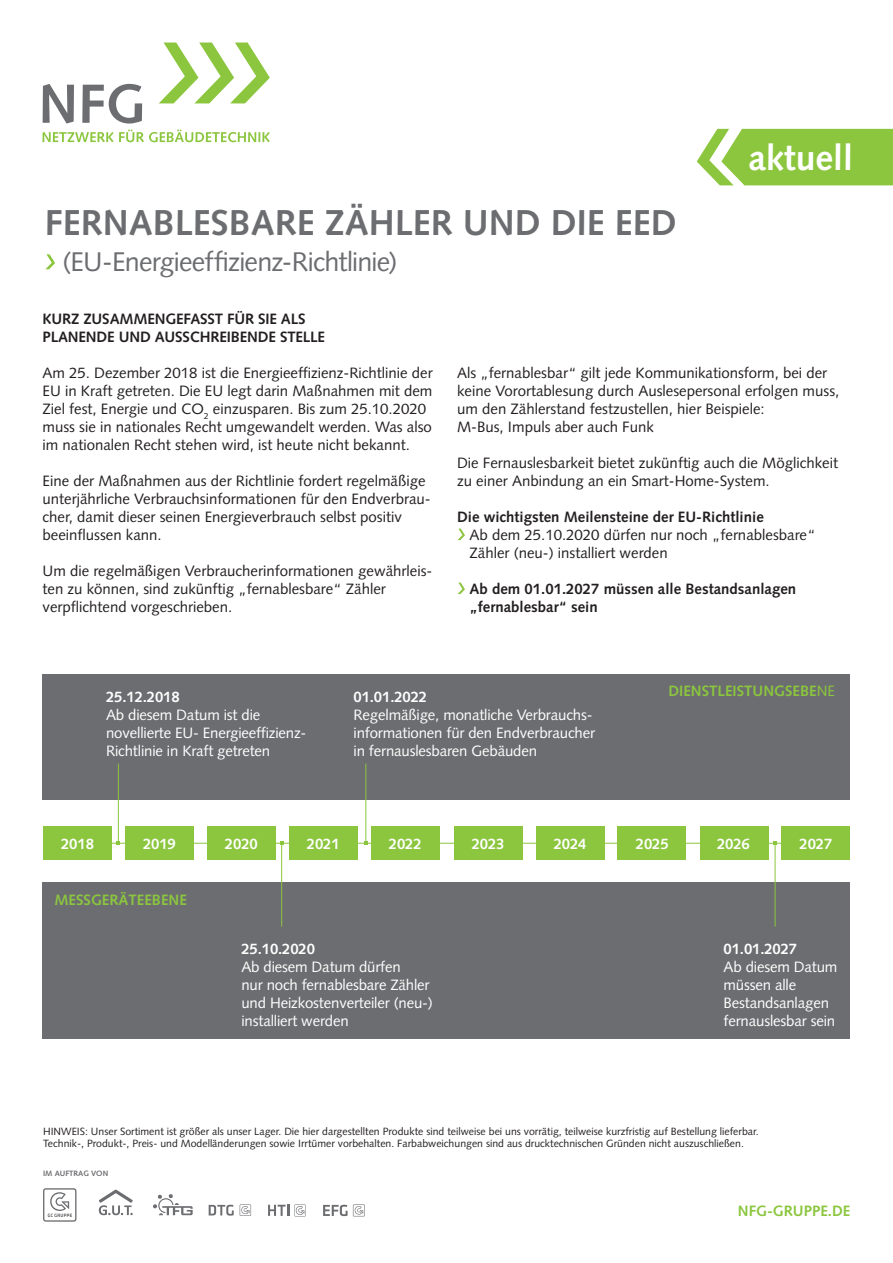
<style>
.page{position:relative;width:893px;height:1263px;background:#fff}
.page>*{position:absolute;margin:0;border:0;box-sizing:border-box;transform-origin:0 0}
.t1{font:700 36px "Syntax";color:#6c6d70}
.t2{font:700 35.55px "Syntax";color:#fff}
.t3{font:27px "Syntax";letter-spacing:-.03em;color:#6c6d70}
.t4{font:15px/18px "Syntax LT Std";color:#231f20}
.t5{font:15px/18px "Syntax";letter-spacing:-.01em;color:#fff}
.t6{font:700 15px/18px "Syntax LT Std";color:#231f20}
.t7{font:700 15px "Syntax";letter-spacing:-.01em;color:#fff}
.t8{font:700 15px "Syntax";color:#8bc63e}
.t9{font:10.5px/12px "Syntax";color:#231f20}
.t10{font:700 7.65px "Syntax";color:#6c6d70}
.s1{font-weight:400}
</style>
<div class="page">
<svg style="left:697px;top:129px;width:196px;height:56px;background:#98cc54"></svg>
<svg style="left:99px;top:1190px;width:34px;height:25px"></svg>
<svg style="left:323px;top:1204px;width:42px;height:12px"></svg>
<svg style="left:268px;top:1204px;width:38px;height:12px"></svg>
<svg style="left:209px;top:1205px;width:25px;height:10px"></svg>
<svg style="left:240px;top:1204px;width:11px;height:12px"></svg>
<svg style="left:153px;top:1194px;width:40px;height:21px"></svg>
<svg style="left:43px;top:1188px;width:33px;height:34px"></svg>
<svg style="left:159px;top:43px;width:111px;height:60px"></svg>
<svg style="left:43px;top:84px;width:31px;height:40px"></svg>
<svg style="left:82px;top:84px;width:60px;height:40px"></svg>
<svg style="left:43px;top:130px;width:227px;height:12px"></svg>
<svg style="left:46px;top:254px;width:9px;height:15px"></svg>
<svg style="left:458px;top:529px;width:7px;height:11px"></svg>
<svg style="left:458px;top:583px;width:7px;height:11px"></svg>
<div style="left:43px;top:674px;width:807px;height:126px;background:#6c6d70"></div>
<hr style="left:97px;top:843px;width:735px;height:1px;background:#8bc63e">
<div style="left:43px;top:826px;width:69px;height:34px;background:#8bc63e"></div>
<div style="left:536px;top:826px;width:69px;height:34px;background:#8bc63e"></div>
<div style="left:125px;top:826px;width:69px;height:34px;background:#8bc63e"></div>
<div style="left:617px;top:826px;width:69px;height:34px;background:#8bc63e"></div>
<div style="left:207px;top:826px;width:69px;height:34px;background:#8bc63e"></div>
<div style="left:700px;top:826px;width:69px;height:34px;background:#8bc63e"></div>
<div style="left:289px;top:826px;width:69px;height:34px;background:#8bc63e"></div>
<div style="left:781px;top:826px;width:69px;height:34px;background:#8bc63e"></div>
<div style="left:371px;top:826px;width:69px;height:34px;background:#8bc63e"></div>
<div style="left:454px;top:826px;width:69px;height:34px;background:#8bc63e"></div>
<div style="left:43px;top:882px;width:807px;height:156px;background:#6c6d70"></div>
<hr style="left:118px;top:764px;width:1px;height:79px;background:#8bc63e">
<hr style="left:365px;top:764px;width:1px;height:79px;background:#8bc63e">
<hr style="left:281px;top:843px;width:1px;height:84px;background:#8bc63e">
<hr style="left:775px;top:843px;width:1px;height:84px;background:#8bc63e">
<h2 class="t2" style="left:748px;top:137px;width:106px">aktuell</h2>
<h1 class="t1" style="left:45px;top:202px;width:634px">FERNABLESBARE ZÄHLER UND DIE EED</h1>
<h3 class="t3" style="left:62px;top:245px;width:337px">(EU-Energieeffizienz-Richtlinie)</h3>
<p class="t6" style="left:43px;top:310px;width:284px">KURZ ZUSAMMENGEFASST FÜR SIE ALS<br>PLANENDE UND AUSSCHREIBENDE STELLE</p>
<p class="t4" style="left:43px;top:364px;width:392px">Am 25. Dezember 2018 ist die Energieeffizienz-Richtlinie der EU in Kraft getreten. Die EU legt darin Maßnahmen mit dem Ziel fest, Energie und CO<sub>2</sub> einzusparen. Bis zum 25.10.2020 muss sie in nationales Recht umgewandelt werden. Was also im nationalen Recht stehen wird, ist heute nicht bekannt.</p>
<p class="t4" style="left:43px;top:472px;width:390px">Eine der Maßnahmen aus der Richtlinie fordert regelmäßige unterjährliche Verbrauchsinformationen für den Endverbrau&shy;cher, damit dieser seinen Energieverbrauch selbst positiv beeinflussen kann.</p>
<p class="t4" style="left:43px;top:562px;width:391px">Um die regelmäßigen Verbraucherinformationen gewährleis&shy;ten zu können, sind zukünftig „fernablesbare“ Zähler verpflichtend vorgeschrieben.</p>
<p class="t4" style="left:457px;top:364px;width:384px">Als „fernablesbar“ gilt jede Kommunikationsform, bei der keine Vorortablesung durch Auslesepersonal erfolgen muss, um den Zählerstand festzustellen, hier Beispiele:<br>M-Bus, Impuls aber auch Funk</p>
<p class="t4" style="left:457px;top:454px;width:382px">Die Fernauslesbarkeit bietet zukünftig auch die Möglichkeit zu einer Anbindung an ein Smart-Home-System.</p>
<p class="t6" style="left:457px;top:508px;width:308px">Die wichtigsten Meilensteine der EU-Richtlinie</p>
<p class="t4" style="left:469px;top:526px;width:347px">Ab dem 25.10.2020 dürfen nur noch „fernablesbare“<br>Zähler (neu-) installiert werden</p>
<p class="t6" style="left:469px;top:580px;width:328px">Ab dem 01.01.2027 müssen alle Bestandsanlagen „fernablesbar“ sein</p>
<p class="t7" style="left:106px;top:688px;width:75px">25.12.2018</p>
<p class="t5" style="left:106px;top:706px;width:202px">Ab diesem Datum ist die novellierte EU- Energieeffizienz-<br>Richtlinie in Kraft getreten</p>
<p class="t7" style="left:354px;top:688px;width:75px">01.01.2022</p>
<p class="t5" style="left:354px;top:706px;width:243px">Regelmäßige, monatliche Verbrauchs&shy;informationen für den Endverbraucher in fernauslesbaren Gebäuden</p>
<p class="t8" style="left:668px;top:682px;width:168px">DIENSTLEISTUNGSEBE<span class="s1">NE</span></p>
<p class="t7" style="left:61px;top:835px;width:34px">2018</p>
<p class="t7" style="left:143px;top:835px;width:34px">2019</p>
<p class="t7" style="left:225px;top:835px;width:34px">2020</p>
<p class="t7" style="left:307px;top:835px;width:34px">2021</p>
<p class="t7" style="left:389px;top:835px;width:34px">2022</p>
<p class="t7" style="left:472px;top:835px;width:34px">2023</p>
<p class="t7" style="left:554px;top:835px;width:34px">2024</p>
<p class="t7" style="left:636px;top:835px;width:34px">2025</p>
<p class="t7" style="left:717px;top:835px;width:34px">2026</p>
<p class="t7" style="left:799px;top:835px;width:34px">2027</p>
<p class="t8" style="left:54px;top:891px;width:134px">MESSGERÄTEEBENE</p>
<p class="t7" style="left:241px;top:940px;width:75px">25.10.2020</p>
<p class="t5" style="left:241px;top:958px;width:193px">Ab diesem Datum dürfen<br>nur noch fernablesbare Zähler und Heizkostenverteiler (neu-) installiert werden</p>
<p class="t7" style="left:724px;top:940px;width:75px">01.01.2027</p>
<p class="t5" style="left:724px;top:958px;width:115px">Ab diesem Datum müssen alle<br>Bestandsanlagen fernauslesbar sein</p>
<p class="t9" style="left:43px;top:1125px;width:717px">HINWEIS: Unser Sortiment ist größer als unser Lager. Die hier dargestellten Produkte sind teilweise bei uns vorrätig, teilweise kurzfristig auf Bestellung lieferbar.<br>Technik-, Produkt-, Preis- und Modelländerungen sowie Irrtümer vorbehalten. Farbabweichungen sind aus drucktechnischen Gründen nicht auszuschließen.</p>
<p class="t10" style="left:43px;top:1169px;width:67px">IM AUFTRAG VON</p>
<p class="t8" style="left:738px;top:1202px;width:114px">NFG-GRUPPE.DE</p>
</div>
